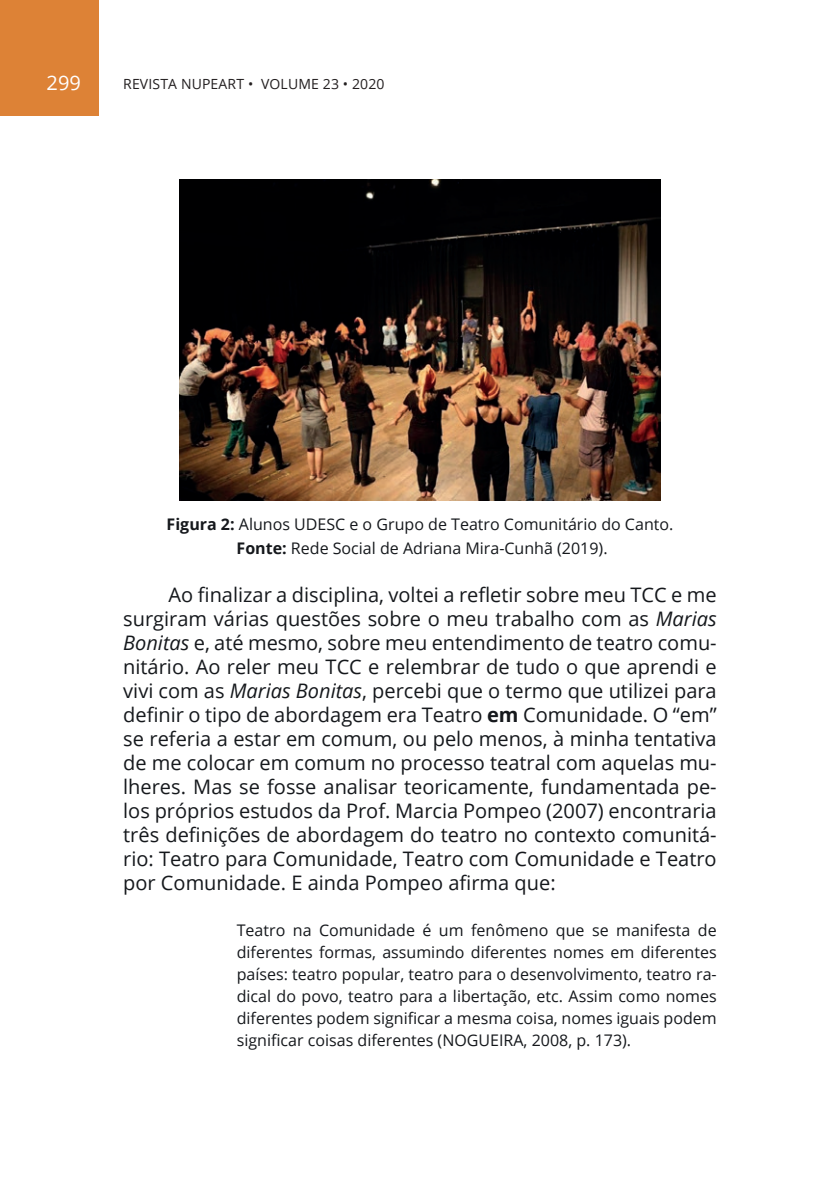
<style>
.page{position:relative;width:840px;height:1191px;background:#fff}
.page>*{position:absolute;margin:0;border:0;box-sizing:border-box;transform-origin:0 0}
.t1{font:20px/24px "Open Sans";color:#15181c;text-align:justify}
.t2{font:20px "Open Sans";color:#fff}
.t3{font:16px/22px "Open Sans";color:#15181c;text-align:center}
.t4{font:14px "Open Sans";letter-spacing:.01em;color:#231f20}
.s1{font-weight:700}
.s2{font-style:italic}
</style>
<div class="page">
<div style="left:0;top:0;width:99px;height:115px;background:#dd8236"></div>
<img style="left:179px;top:180px;width:481px;height:320px">
<p class="t2" style="left:47px;top:69px;width:36px">299</p>
<p class="t4" style="left:123px;top:74px;width:263px">REVISTA NUPEART • VOLUME 23 • 2020</p>
<p class="t3" style="left:166px;top:511px;width:508px;line-height:24px"><span class="s1">Figura 2:</span> Alunos UDESC e o Grupo de Teatro Comunitário do Canto.<br><span class="s1">Fonte:</span> Rede Social de Adriana Mira-Cunhã (2019).</p>
<p class="t1" style="left:123px;top:582px;width:594px;text-indent:45px">Ao finalizar a disciplina, voltei a refletir sobre meu TCC e me surgiram várias questões sobre o meu trabalho com as <span class="s2">Marias Bonitas</span> e, até mesmo, sobre meu entendimento de teatro comu&shy;nitário. Ao reler meu TCC e relembrar de tudo o que aprendi e vivi com as <span class="s2">Marias Bonitas</span>, percebi que o termo que utilizei para definir o tipo de abordagem era Teatro <span class="s1">em</span> Comunidade. O “em” se referia a estar em comum, ou pelo menos, à minha tentativa de me colocar em comum no processo teatral com aquelas mu&shy;lheres. Mas se fosse analisar teoricamente, fundamentada pe&shy;los próprios estudos da Prof. Marcia Pompeo (2007) encontraria três definições de abordagem do teatro no contexto comunitá&shy;rio: Teatro para Comunidade, Teatro com Comunidade e Teatro por Comunidade. E ainda Pompeo afirma que:</p>
<p class="t3" style="left:236px;top:918px;width:481px;text-align:justify">Teatro na Comunidade é um fenômeno que se manifesta de diferentes formas, assumindo diferentes nomes em diferentes países: teatro popular, teatro para o desenvolvimento, teatro ra&shy;dical do povo, teatro para a libertação, etc. Assim como nomes diferentes podem significar a mesma coisa, nomes iguais podem significar coisas diferentes (NOGUEIRA, 2008, p. 173).</p>
</div>
